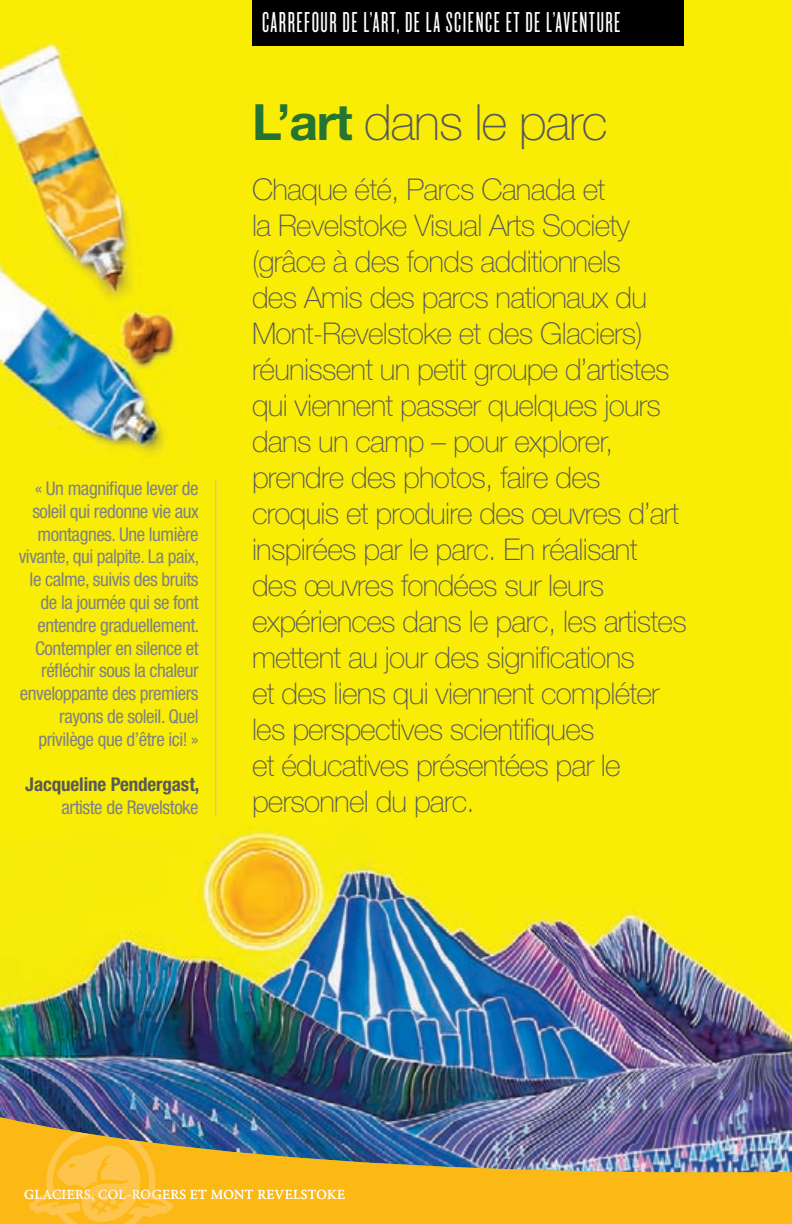
<style>
.page{position:relative;width:792px;height:1224px;background:#fff}
.page>*{position:absolute;margin:0;border:0;box-sizing:border-box;transform-origin:0 0}
.body_header{font:100 50px "Helvetica Neue LT Std";letter-spacing:-.025em;color:#57585a}
.subhead{font:100 30px/36px "Helvetica Neue LT Std";letter-spacing:-.025em;color:#57585a}
.t1{font:30px "Knockout 26 Junior Flywght";letter-spacing:.05em;color:#fff}
.sidebar_body{font:condensed 19px/22.8px "Helvetica Neue LT Std";letter-spacing:-.025em;color:#808285;text-align:right}
.sidebar_body-2{font:700 condensed 19px/22.8px "Helvetica Neue LT Std";letter-spacing:-.005em;color:#57585a;text-align:right}
.t2{font:14px "Minion Pro";letter-spacing:.025em;color:#fff}
.s1{font-weight:400;color:#808285}
.s2{font-weight:700;color:#267434}
</style>
<div class="page">
<img style="left:0;top:0;width:792px;height:1085px">
<img style="left:0;top:1085px;width:792px;height:139px">
<svg style="left:29px;top:1132px;width:145px;height:92px;background:#f3b933"></svg>
<hr style="left:215px;top:479px;width:1px;height:337px;background:#bcbdc0">
<div style="left:252px;top:0;width:432px;height:46px;background:#000001"></div>
<p class="sidebar_body" style="left:19px;top:477px;width:182px">« Un magnifique lever de soleil qui redonne vie aux montagnes. Une lumière vivante, qui palpite. La paix, le calme, suivis des bruits de la journée qui se font entendre graduellement.<br>Contempler en silence et réfléchir sous la chaleur enveloppante des premiers rayons de soleil. Quel privilège que d’être ici! »</p>
<p class="sidebar_body-2" style="left:25px;top:773px;width:176px">Jacqueline Pendergast, <span class="s1">artiste de Revelstoke</span></p>
<p class="t1" style="left:262px;top:5px;width:360px">CARREFOUR DE L’ART, DE LA SCIENCE ET DE L’AVENTURE</p>
<p class="body_header" style="left:252px;top:94px;width:357px"><span class="s2">L’art</span> dans le parc</p>
<p class="subhead" style="left:252px;top:171px;width:436px">Chaque été, Parcs Canada et<br>la Revelstoke Visual Arts Society (grâce à des fonds additionnels<br>des Amis des parcs nationaux du<br>Mont-Revelstoke et des Glaciers) réunissent un petit groupe d’artistes qui viennent passer quelques jours dans un camp – pour explorer, prendre des photos, faire des croquis et produire des œuvres d’art inspirées par le parc. En réalisant des œuvres fondées sur leurs expériences dans le parc, les artistes mettent au jour des significations<br>et des liens qui viennent compléter les perspectives scientifiques<br>et éducatives présentées par le personnel du parc.</p>
<p class="t2" style="left:24px;top:1185px;width:323px">GLACIERS, COL-ROGERS ET MONT REVELSTOKE</p>
</div>
